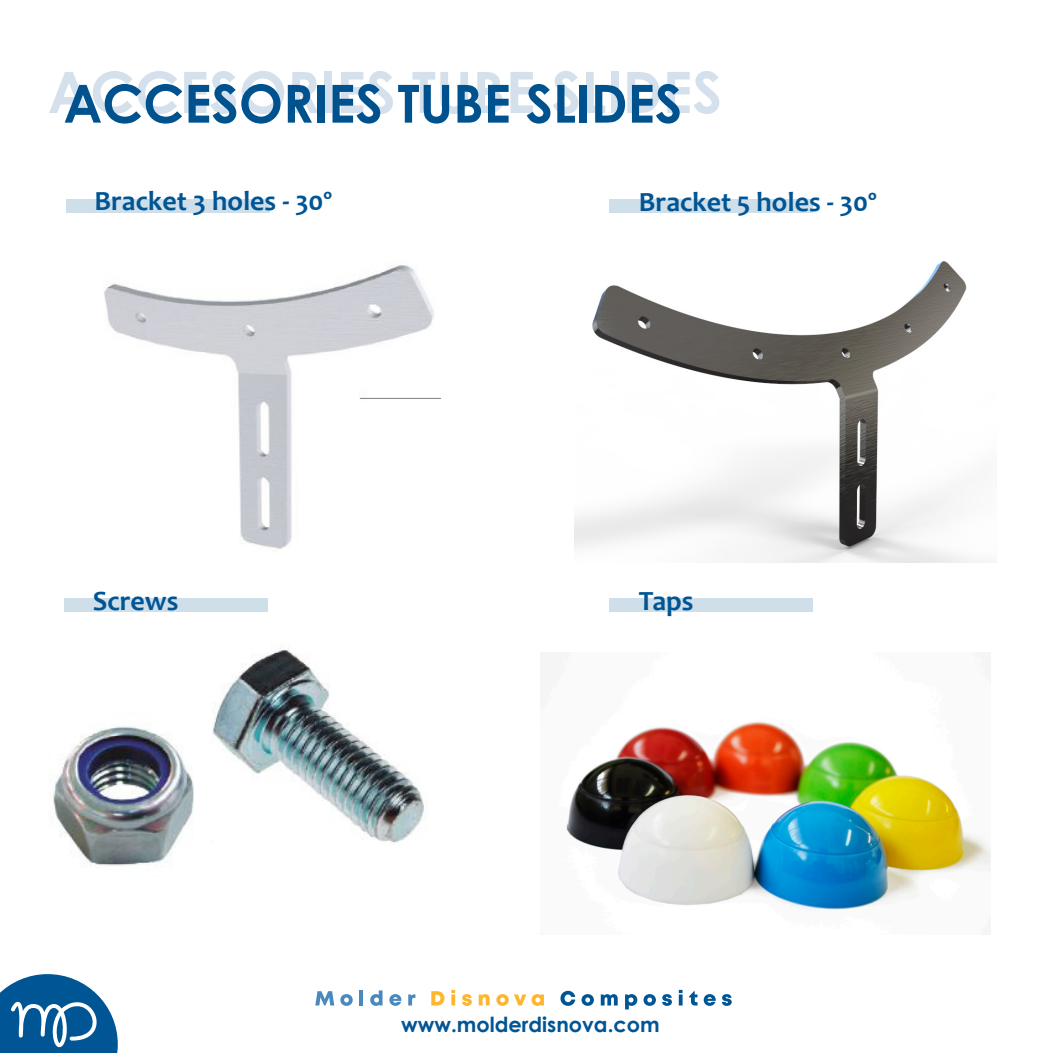
<style>
.page{position:relative;width:1053px;height:1053px;background:#fff}
.page>*{position:absolute;margin:0;border:0;box-sizing:border-box;transform-origin:0 0}
.t1{font:700 57.25px "Century Gothic";color:#00528f}
.Titulo_blanco{font:700 52.5px "Century Gothic";color:#00528f}
.Titulito_naranja{font:700 27.88px "Candara";color:#005594}
.t2{font:700 20.88px "Century Gothic";color:#005594}
</style>
<div class="page">
<div style="left:66px;top:199px;width:204px;height:13px;background:#cfdfea"></div>
<div style="left:609px;top:199px;width:204px;height:14px;background:#cfdfea"></div>
<div style="left:65px;top:598px;width:203px;height:14px;background:#cfdfea"></div>
<div style="left:609px;top:598px;width:204px;height:13px;background:#cfdfea"></div>
<img style="left:104px;top:265px;width:336px;height:284px">
<img style="left:574px;top:261px;width:405px;height:301px">
<img style="left:540px;top:652px;width:450px;height:259px">
<img style="left:53px;top:726px;width:141px;height:140px">
<img style="left:212px;top:648px;width:214px;height:195px">
<div style="left:214px;top:810px;width:101px;height:79px;background:#fff"></div>
<svg style="left:315px;top:991px;width:19px;height:14px"></svg>
<svg style="left:340px;top:994px;width:13px;height:11px"></svg>
<hr style="left:359px;top:990px;width:4px;height:15px;background:#4a89be">
<svg style="left:370px;top:990px;width:12px;height:15px"></svg>
<svg style="left:389px;top:994px;width:12px;height:11px"></svg>
<svg style="left:408px;top:994px;width:7px;height:11px"></svg>
<svg style="left:431px;top:991px;width:13px;height:14px"></svg>
<svg style="left:451px;top:989px;width:4px;height:16px"></svg>
<svg style="left:462px;top:994px;width:10px;height:11px"></svg>
<svg style="left:478px;top:994px;width:11px;height:11px"></svg>
<svg style="left:496px;top:994px;width:12px;height:11px"></svg>
<svg style="left:514px;top:994px;width:30px;height:11px"></svg>
<svg style="left:560px;top:990px;width:15px;height:15px"></svg>
<svg style="left:581px;top:994px;width:13px;height:11px"></svg>
<svg style="left:600px;top:994px;width:17px;height:11px"></svg>
<svg style="left:625px;top:994px;width:12px;height:15px"></svg>
<svg style="left:643px;top:994px;width:13px;height:11px"></svg>
<svg style="left:662px;top:994px;width:10px;height:11px"></svg>
<svg style="left:678px;top:989px;width:4px;height:16px"></svg>
<svg style="left:689px;top:991px;width:8px;height:14px"></svg>
<svg style="left:703px;top:994px;width:12px;height:11px"></svg>
<svg style="left:722px;top:994px;width:9px;height:11px"></svg>
<svg style="left:0;top:974px;width:118px;height:78px"></svg>
<h1 class="t1" style="left:48px;top:49px;width:676px">ACCESORIES TUBE SLIDES</h1>
<p class="Titulo_blanco" style="left:63px;top:64px;width:620px">ACCESORIES TUBE SLIDES</p>
<p class="Titulito_naranja" style="left:94px;top:183px;width:239px">Bracket 3 holes - 30º</p>
<p class="Titulito_naranja" style="left:639px;top:184px;width:239px">Bracket 5 holes - 30º</p>
<p class="Titulito_naranja" style="left:93px;top:583px;width:87px">Screws</p>
<p class="Titulito_naranja" style="left:639px;top:583px;width:56px">Taps</p>
<p class="t2" style="left:401px;top:1008px;width:260px">www.molderdisnova.com</p>
</div>
